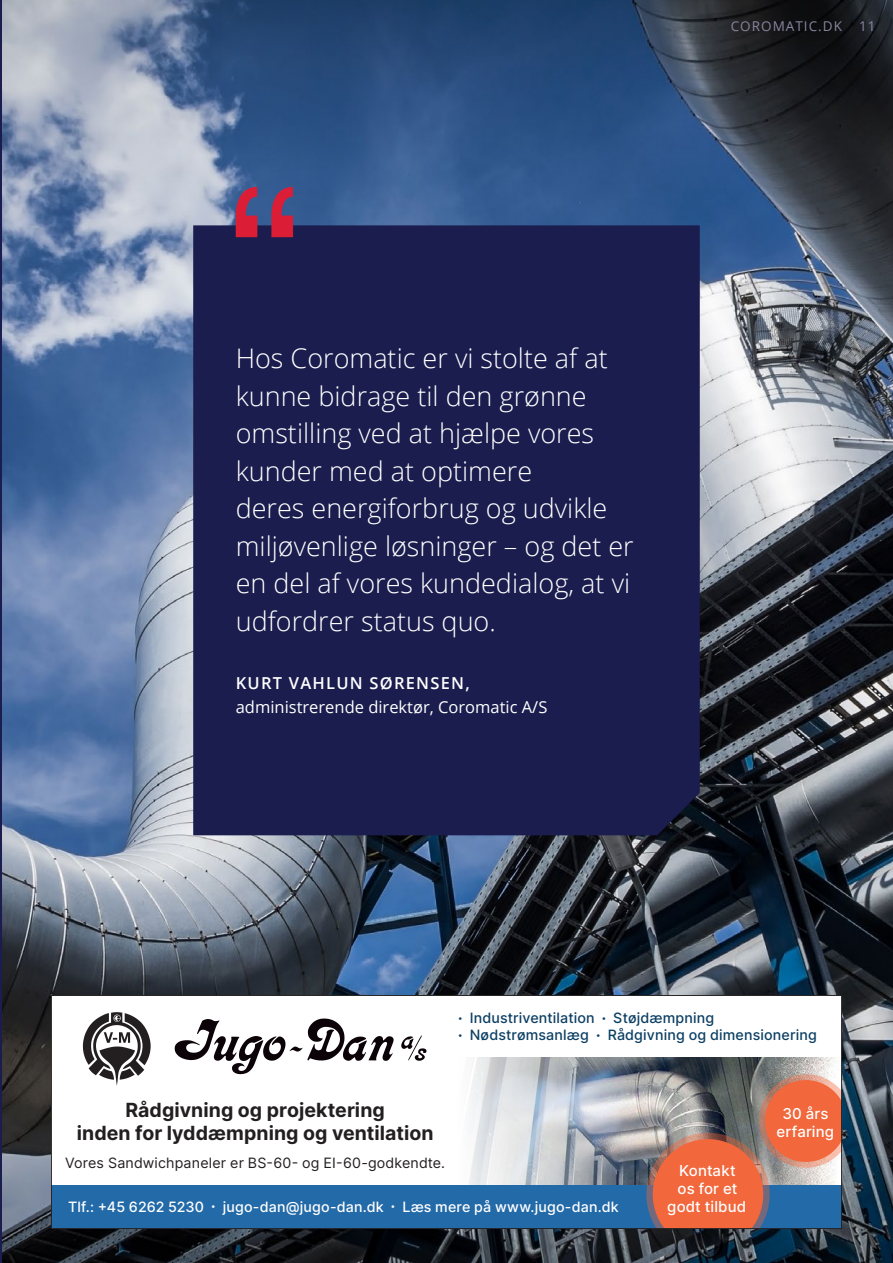
<style>
.page{position:relative;width:893px;height:1263px;background:#fff}
.page>*{position:absolute;margin:0;border:0;box-sizing:border-box;transform-origin:0 0}
.t1{font:300 27px/37.5px "Open Sans";color:#fff}
.t2{font:700 19.5px/23.4px "Inter";letter-spacing:.005em;color:#231f20;text-align:center}
.P1{font:16.5px "Open Sans";color:#fff}
.t3{font:600 16.5px "Open Sans";letter-spacing:.075em;color:#fff}
.t4{font:500 15px/18px "Inter";letter-spacing:.01em;color:#fff;text-align:center}
.t5{font:500 14.25px "Inter";letter-spacing:.01em;color:#0c3f64}
.t6{font:500 14.25px "Inter";letter-spacing:.01em;color:#fff}
.t7{font:14.25px "Inter";letter-spacing:.01em;color:#231f20}
.t8{font:13.5px "Open Sans";letter-spacing:.075em;color:#89849e}
</style>
<div class="page">
<hr style="left:0;top:0;width:2px;height:1263px;background:#1a1d4e">
<img style="left:2px;top:0;width:891px;height:1263px">
<div style="left:51px;top:995px;width:791px;height:234px;background:#fff"></div>
<img style="left:469px;top:1057px;width:367px;height:128px">
<div style="left:51px;top:1185px;width:791px;height:44px;background:#236aa8"></div>
<svg style="left:175px;top:1018px;width:219px;height:56px"></svg>
<svg style="left:401px;top:1035px;width:25px;height:26px"></svg>
<svg style="left:83px;top:1012px;width:68px;height:74px"></svg>
<div style="left:445px;top:998px;width:386px;height:60px;background:#fff"></div>
<svg style="left:646px;top:1074px;width:194px;height:153px;background:#b17769"></svg>
<div style="left:51px;top:995px;width:791px;height:234px;border:1px solid #231f20"></div>
<div style="left:193px;top:225px;width:507px;height:610px;background:#1a1d4e"></div>
<svg style="left:236px;top:187px;width:57px;height:50px;background:#8f355b"></svg>
<p class="t8" style="left:731px;top:17px;width:113px">COROMATIC.DK</p>
<p class="t8" style="left:859px;top:17px;width:18px">11</p>
<h1 class="t1" style="left:236px;top:339px;width:399px">Hos Coromatic er vi stolte af at kunne bidrage til den grønne omstilling ved at hjælpe vores kunder med at optimere<br>deres energiforbrug og udvikle miljøvenlige løsninger – og det er en del af vores kundedialog, at vi udfordrer status quo.</h1>
<h4 class="t3" style="left:236px;top:672px;width:236px">KURT VAHLUN SØRENSEN,</h4>
<p class="P1" style="left:236px;top:696px;width:313px">administrerende direktør, Coromatic A/S</p>
<p class="t2" style="left:77px;top:1097px;width:358px">Rådgivning og projektering<br>inden for lyddæmpning og ventilation</p>
<p class="t5" style="left:458px;top:1007px;width:258px"><sup>•</sup> Industriventilation <sup>•</sup> Støjdæmpning</p>
<p class="t5" style="left:458px;top:1025px;width:360px"><sup>•</sup> Nødstrømsanlæg <sup>•</sup> Rådgivning og dimensionering</p>
<p class="t4" style="left:777px;top:1104px;width:59px">30 års erfaring</p>
<p class="t7" style="left:65px;top:1153px;width:382px">Vores Sandwichpaneler er BS-60- og EI-60-godkendte.</p>
<p class="t6" style="left:68px;top:1196px;width:552px">Tlf.: +45 6262 5230 <sup>•</sup> jugo-dan@jugo-dan.dk <sup>•</sup> Læs mere på www.jugo-dan.dk</p>
<p class="t4" style="left:667px;top:1161px;width:80px">Kontakt<br>os for et godt tilbud</p>
</div>
